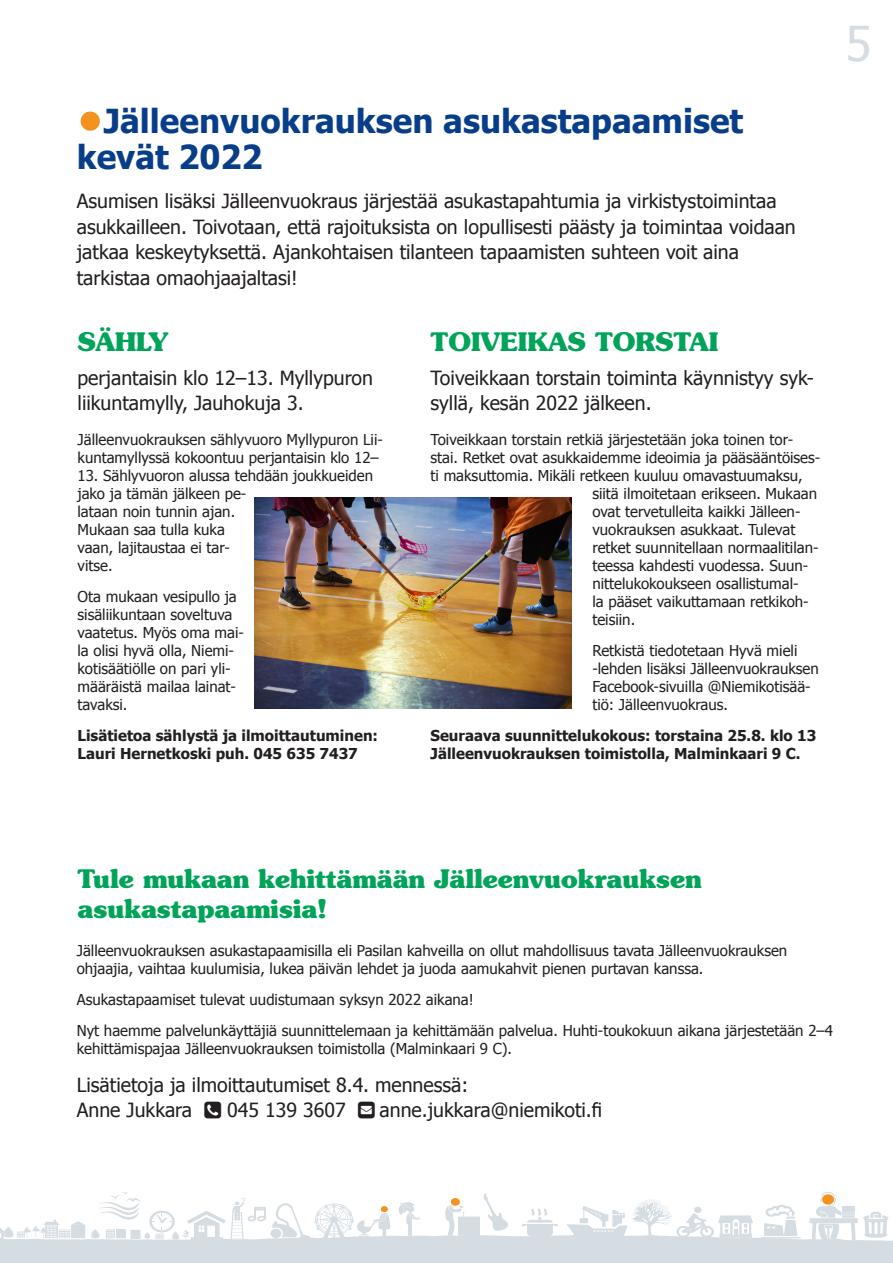
<style>
.page{position:relative;width:893px;height:1263px;background:#fff}
.page>*{position:absolute;margin:0;border:0;box-sizing:border-box;transform-origin:0 0}
.t1{font:48px "Tahoma";color:#d5dce2}
.otsikko_h1{font:700 33px/36px "Tahoma";color:#083e89}
.otsikko_h2{font:700 25.5px/30.6px "Souvenir";color:#00a459}
.ingressilaiha{font:19.5px/25.5px "Tahoma";color:#231f20}
.t2{font:15px/18px "Tahoma";color:#231f20}
.t3{font:700 15px/18px "Tahoma";color:#231f20}
.s1{font-family:"Helvetica Neue LT Com";font-weight:300;font-stretch:condensed;font-size:53.85px;color:#f3921f}
</style>
<div class="page">
<img style="left:255px;top:498px;width:316px;height:211px">
<div style="left:0;top:1241px;width:893px;height:9px;background:#d5dce2"></div>
<svg style="left:0;top:1191px;width:893px;height:50px"></svg>
<div style="left:0;top:1243px;width:893px;height:20px;background:#d5dce2"></div>
<p class="otsikko_h1" style="left:77px;top:101px;width:668px"><span class="s1">•</span>Jälleenvuokrauksen asukastapaamiset kevät 2022</p>
<p class="ingressilaiha" style="left:77px;top:187px;width:721px">Asumisen lisäksi Jälleenvuokraus järjestää asukastapahtumia ja virkistystoimintaa asukkailleen. Toivotaan, että rajoituksista on lopullisesti päästy ja toimintaa voidaan jatkaa keskeytyksettä. Ajankohtaisen tilanteen tapaamisten suhteen voit aina tarkistaa omaohjaajaltasi!</p>
<p class="otsikko_h2" style="left:78px;top:326px;width:92px">SÄHLY</p>
<p class="ingressilaiha" style="left:78px;top:364px;width:297px">perjantaisin klo 12–13. Myllypuron liikuntamylly, Jauhokuja 3.</p>
<p class="t2" style="left:78px;top:430px;width:307px">Jälleenvuokrauksen sählyvuoro Myllypuron Lii&shy;kuntamyllyssä kokoontuu perjantaisin klo 12–</p>
<p class="t2" style="left:78px;top:466px;width:297px">13. Sählyvuoron alussa tehdään joukkueiden jako ja tämän jälkeen pe-<br>lataan noin tunnin ajan.<br>Mukaan saa tulla kuka<br>vaan, lajitaustaa ei tar-<br>vitse.</p>
<p class="t2" style="left:78px;top:587px;width:168px">Ota mukaan vesipullo ja sisäliikuntaan soveltuva vaatetus. Myös oma mai&shy;la olisi hyvä olla, Niemi&shy;kotisäätiölle on pari yli&shy;määräistä mailaa lainat&shy;tavaksi.</p>
<p class="t3" style="left:78px;top:726px;width:302px">Lisätietoa sählystä ja ilmoittautuminen:<br>Lauri Hernetkoski puh. 045 635 7437</p>
<p class="otsikko_h2" style="left:431px;top:326px;width:289px">TOIVEIKAS TORSTAI</p>
<p class="ingressilaiha" style="left:431px;top:364px;width:385px">Toiveikkaan torstain toiminta käynnistyy syk&shy;syllä, kesän 2022 jälkeen.</p>
<p class="t2" style="left:431px;top:430px;width:364px">Toiveikkaan torstain retkiä järjestetään joka toinen tor-</p>
<p class="t2" style="left:431px;top:448px;width:391px">stai. Retket ovat asukkaidemme ideoimia ja pääsääntöises-</p>
<p class="t2" style="left:431px;top:466px;width:374px">ti maksuttomia. Mikäli retkeen kuuluu omavastuumaksu,</p>
<p class="t2" style="left:592px;top:484px;width:226px">siitä ilmoitetaan erikseen. Mukaan</p>
<p class="t2" style="left:592px;top:502px;width:210px">ovat tervetulleita kaikki Jälleen-</p>
<p class="t2" style="left:592px;top:520px;width:204px">vuokrauksen asukkaat. Tulevat</p>
<p class="t2" style="left:592px;top:538px;width:228px">retket suunnitellaan normaalitilan-</p>
<p class="t2" style="left:592px;top:556px;width:218px">teessa kahdesti vuodessa. Suun-</p>
<p class="t2" style="left:592px;top:574px;width:208px">nittelukokoukseen osallistumal-</p>
<p class="t2" style="left:592px;top:592px;width:218px">la pääset vaikuttamaan retkikoh-</p>
<p class="t2" style="left:592px;top:610px;width:44px">teisiin.</p>
<p class="t2" style="left:592px;top:641px;width:228px">Retkistä tiedotetaan Hyvä mieli -lehden lisäksi Jälleenvuokrauksen<br>Facebook-sivuilla @Niemikotisää&shy;tiö: Jälleenvuokraus.</p>
<p class="t3" style="left:431px;top:726px;width:387px">Seuraava suunnittelukokous: torstaina 25.8. klo 13<br>Jälleenvuokrauksen toimistolla, Malminkaari 9 C.</p>
<h1 class="t1" style="left:845px;top:11px;width:28px">5</h1>
<p class="otsikko_h2" style="left:78px;top:863px;width:626px">Tule mukaan kehittämään Jälleenvuokrauksen asukastapaamisia!</p>
<p class="t2" style="left:77px;top:941px;width:712px">Jälleenvuokrauksen asukastapaamisilla eli Pasilan kahveilla on ollut mahdollisuus tavata Jälleenvuokrauksen ohjaajia, vaihtaa kuulumisia, lukea päivän lehdet ja juoda aamukahvit pienen purtavan kanssa.</p>
<p class="t2" style="left:77px;top:990px;width:398px">Asukastapaamiset tulevat uudistumaan syksyn 2022 aikana!</p>
<p class="t2" style="left:77px;top:1020px;width:758px">Nyt haemme palvelunkäyttäjiä suunnittelemaan ja kehittämään palvelua. Huhti-toukokuun aikana järjestetään 2–4 kehittämispajaa Jälleenvuokrauksen toimistolla (Malminkaari 9 C).</p>
<p class="ingressilaiha" style="left:77px;top:1071px;width:393px">Lisätietoja ja ilmoittautumiset 8.4. mennessä:<br>Anne Jukkara</p>
<p class="ingressilaiha" style="left:227px;top:1096px;width:120px">045 139 3607</p>
<p class="ingressilaiha" style="left:380px;top:1096px;width:224px">anne.jukkara@niemikoti.fi</p>
</div>
